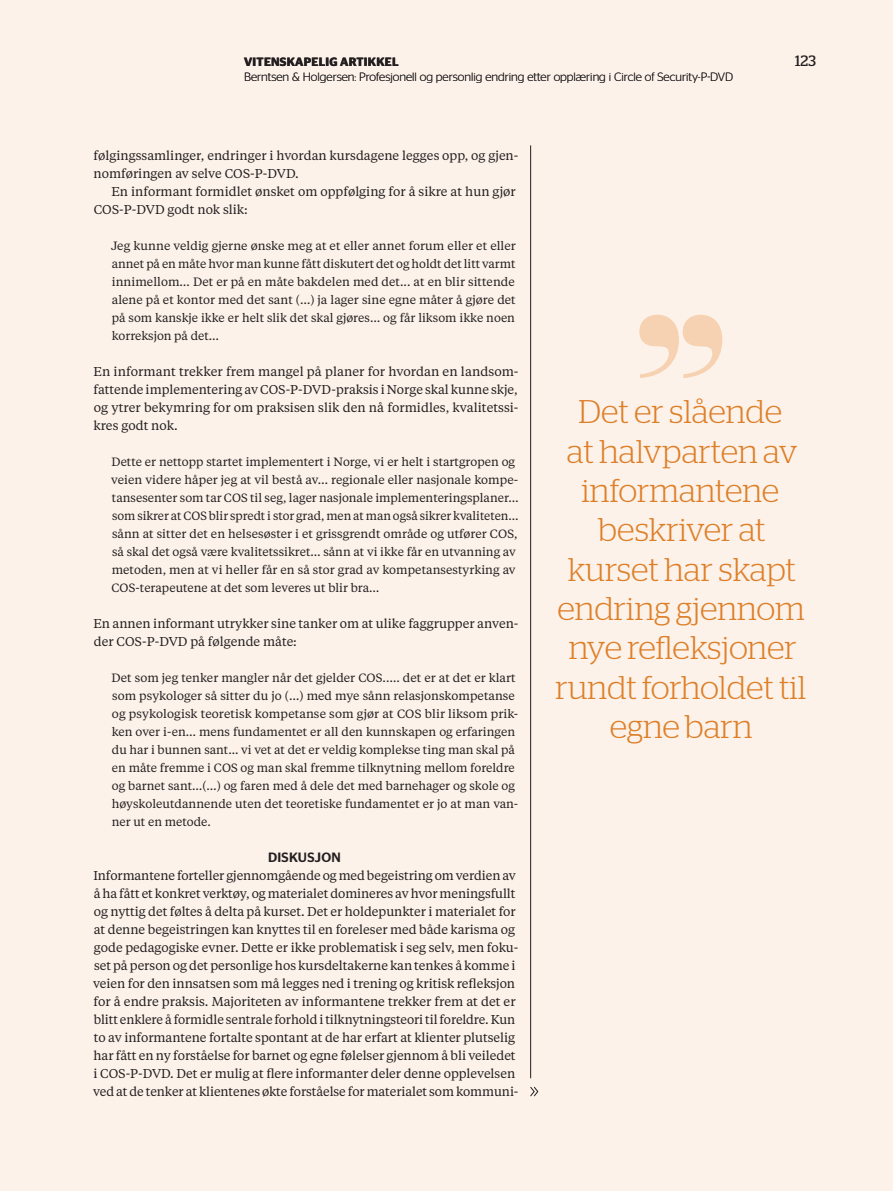
<style>
.page{position:relative;width:893px;height:1191px;background:#fcf2e9}
.page>*{position:absolute;margin:0;border:0;box-sizing:border-box;transform-origin:0 0}
.t1{font:300 32.7px/39.3px "Stag";color:#de7f29;text-align:center}
.t2{font:15px "Stag";color:#231f20}
.t3{font:500 13.5px "Stag Sans";letter-spacing:.02em;color:#231f20}
.t4{font:12.75px/18px "Tiempos Text";letter-spacing:-.005em;color:#231f20}
.t5{font:12px/18px "Tiempos Text";color:#231f20}
.t6{font:300 12px "Stag Sans";color:#231f20}
.t7{font:600 12px "Stag Sans";color:#231f20}
</style>
<div class="page">
<hr style="left:530px;top:145px;width:1px;height:933px;background:#231f20">
<svg style="left:530px;top:1086px;width:8px;height:10px"></svg>
<svg style="left:639px;top:315px;width:83px;height:63px"></svg>
<p class="t7" style="left:253px;top:55px;width:8px">IE</p>
<p class="t7" style="left:340px;top:55px;width:9px">K</p>
<p class="t2" style="left:795px;top:52px;width:22px">123</p>
<p class="t7" style="left:244px;top:55px;width:17px">VITENSKAPELIG</p>
<p class="t7" style="left:340px;top:55px;width:9px">ARTIKKEL</p>
<p class="t6" style="left:244px;top:70px;width:491px">Berntsen &amp; Holgersen: Profesjonell og personlig endring etter opplæring i Circle of Security-P-DVD</p>
<p class="t4" style="left:94px;top:146px;width:426px">følgingssamlinger, endringer i hvordan kursdagene legges opp, og gjen&shy;nomføringen av selve COS-P-DVD.</p>
<p class="t4" style="left:94px;top:182px;width:424px;text-indent:18px">En informant formidlet ønsket om oppfølging for å sikre at hun gjør<br>COS-P-DVD godt nok slik:</p>
<p class="t5" style="left:111px;top:236px;width:406px;text-align:justify">Jeg kunne veldig gjerne ønske meg at et eller annet forum eller et eller annet på en måte hvor man kunne fått diskutert det og holdt det litt varmt innimellom… Det er på en måte bakdelen med det... at en blir sittende alene på et kontor med det sant (…) ja lager sine egne måter å gjøre det på som kanskje ikke er helt slik det skal gjøres… og får liksom ikke noen korreksjon på det…</p>
<p class="t4" style="left:93px;top:362px;width:427px;text-align:justify">En informant trekker frem mangel på planer for hvordan en landsom&shy;fattende implementering av COS-P-DVD-praksis i Norge skal kunne skje, og ytrer bekymring for om praksisen slik den nå formidles, kvalitetssi&shy;kres godt nok.</p>
<p class="t5" style="left:111px;top:452px;width:409px">Dette er nettopp startet implementert i Norge, vi er helt i startgropen og veien videre håper jeg at vil bestå av… regionale eller nasjonale kompe&shy;tansesenter som tar COS til seg, lager nasjonale implementeringsplaner… som sikrer at COS blir spredt i stor grad, men at man også sikrer kvaliteten… sånn at sitter det en helsesøster i et grissgrendt område og utfører COS, så skal det også være kvalitetssikret… sånn at vi ikke får en utvanning av metoden, men at vi heller får en så stor grad av kompetansestyrking av COS-terapeutene at det som leveres ut blir bra…</p>
<p class="t4" style="left:93px;top:614px;width:427px">En annen informant utrykker sine tanker om at ulike faggrupper anven&shy;der COS-P-DVD på følgende måte:</p>
<p class="t5" style="left:112px;top:668px;width:408px">Det som jeg tenker mangler når det gjelder COS.…. det er at det er klart som psykologer så sitter du jo (…) med mye sånn relasjonskompetanse og psykologisk teoretisk kompetanse som gjør at COS blir liksom prik&shy;ken over i-en… mens fundamentet er all den kunnskapen og erfaringen du har i bunnen sant... vi vet at det er veldig komplekse ting man skal på en måte fremme i COS og man skal fremme tilknytning mellom foreldre og barnet sant…(…) og faren med å dele det med barnehager og skole og høyskoleutdannende uten det teoretiske fundamentet er jo at man van&shy;ner ut en metode.</p>
<p class="t3" style="left:268px;top:849px;width:74px">DISKUSJON</p>
<p class="t4" style="left:93px;top:866px;width:427px">Informantene forteller gjennomgående og med begeistring om verdien av å ha fått et konkret verktøy, og materialet domineres av hvor meningsfullt og nyttig det føltes å delta på kurset. Det er holdepunkter i materialet for at denne begeistringen kan knyttes til en foreleser med både karisma og gode pedagogiske evner. Dette er ikke problematisk i seg selv, men foku&shy;set på person og det personlige hos kursdeltakerne kan tenkes å komme i veien for den innsatsen som må legges ned i trening og kritisk refleksjon for å endre praksis. Majoriteten av informantene trekker frem at det er blitt enklere å formidle sentrale forhold i tilknytningsteori til foreldre. Kun to av informantene fortalte spontant at de har erfart at klienter plutselig har fått en ny forståelse for barnet og egne følelser gjennom å bli veiledet i COS-P-DVD. Det er mulig at flere informanter deler denne opplevelsen ved at de tenker at klientenes økte forståelse for materialet som kommuni-</p>
<h1 class="t1" style="left:555px;top:391px;width:252px">Det er slående<br>at halvparten av informantene beskriver at kurset har skapt endring gjennom nye refleksjoner rundt forholdet til egne barn</h1>
</div>
